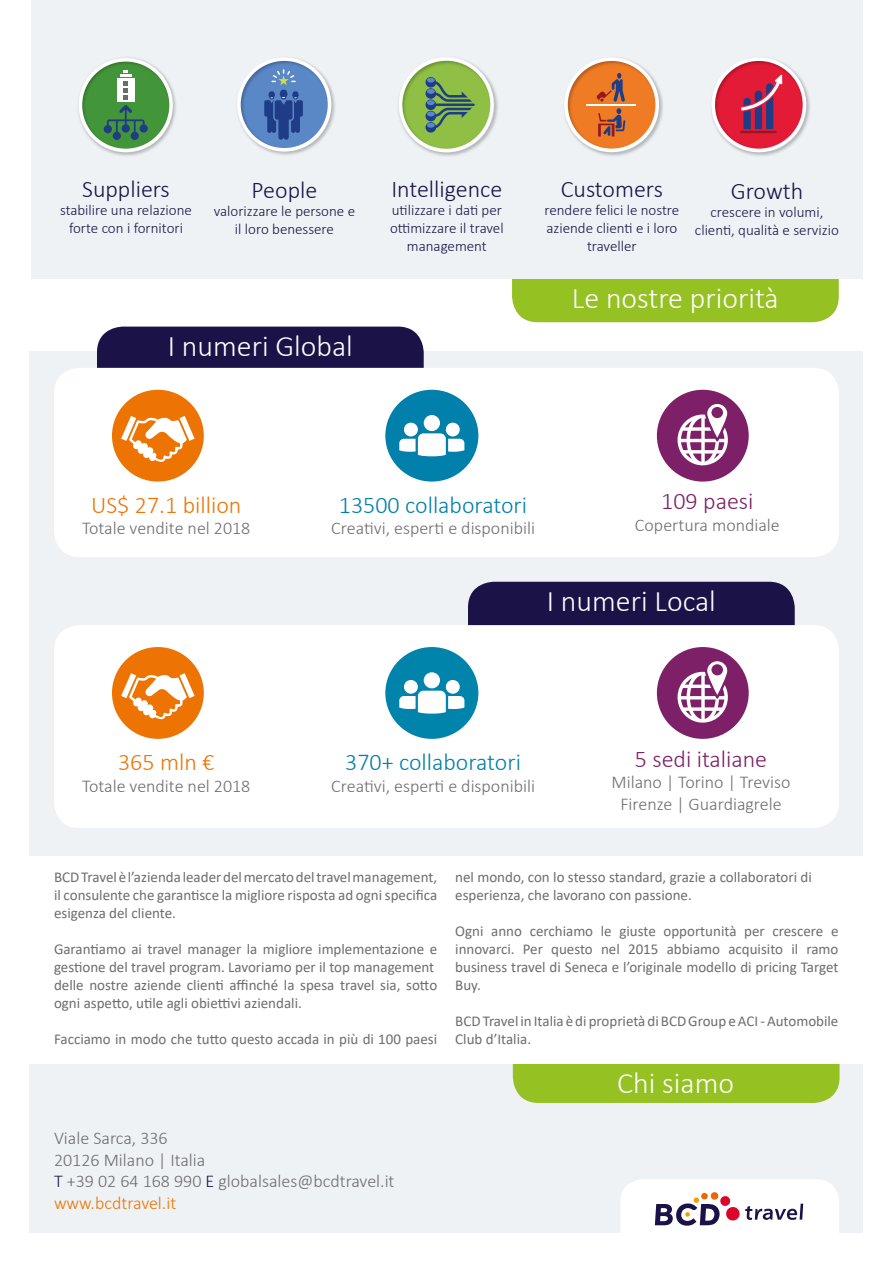
<style>
.page{position:relative;width:893px;height:1263px;background:#fff}
.page>*{position:absolute;margin:0;border:0;box-sizing:border-box;transform-origin:0 0}
.t1{font:300 30px "Calibri";color:#fff}
.t2{font:300 24px "Calibri";color:#1b1348}
.t3{font:300 24px "Calibri";color:#0080aa}
.t4{font:300 24px "Calibri";color:#ed7403}
.t5{font:300 24px "Calibri";color:#7d2067}
.t6{font:300 18px/21.6px "Calibri";color:#6f6c6f;text-align:center}
.t7{font:15px/18px "Calibri";color:#6f6c6f}
.t8{font:300 15px/18px "Calibri";color:#1b1348;text-align:center}
.s1{color:#1b1348}
.s2{color:#ed7403}
</style>
<div class="page">
<div style="left:30px;top:351px;width:833px;height:881px;background:#eef2f4"></div>
<div style="left:97px;top:327px;width:327px;height:223px;background:#1b1348;border-radius:26px"></div>
<div style="left:54px;top:368px;width:785px;height:189px;background:#fff;border-radius:26px"></div>
<div style="left:513px;top:872px;width:326px;height:231px;background:#95c123;border-radius:26px"></div>
<div style="left:0;top:857px;width:893px;height:207px;background:#fff"></div>
<div style="left:112px;top:390px;width:92px;height:92px;background:#ed7403;border-radius:50%"></div>
<svg style="left:121px;top:416px;width:74px;height:46px"></svg>
<div style="left:657px;top:390px;width:92px;height:92px;background:#7d2067;border-radius:50%"></div>
<div style="left:385px;top:390px;width:93px;height:92px;background:#0080aa;border-radius:50%"></div>
<div style="left:424px;top:415px;width:16px;height:16px;background:#fff;border-radius:50%"></div>
<div style="left:404px;top:423px;width:14px;height:13px;background:#fff;border-radius:50%"></div>
<div style="left:446px;top:423px;width:14px;height:13px;background:#fff;border-radius:50%"></div>
<svg style="left:399px;top:433px;width:65px;height:23px"></svg>
<svg style="left:677px;top:404px;width:51px;height:61px"></svg>
<div style="left:468px;top:582px;width:327px;height:230px;background:#1b1348;border-radius:26px"></div>
<div style="left:54px;top:625px;width:785px;height:203px;background:#fff;border-radius:26px"></div>
<div style="left:512px;top:92px;width:327px;height:230px;background:#95c123;border-radius:26px"></div>
<div style="left:112px;top:647px;width:92px;height:92px;background:#ed7403;border-radius:50%"></div>
<svg style="left:121px;top:673px;width:74px;height:47px"></svg>
<div style="left:657px;top:647px;width:92px;height:92px;background:#7d2067;border-radius:50%"></div>
<div style="left:385px;top:647px;width:93px;height:92px;background:#0184ab;border-radius:50%"></div>
<div style="left:424px;top:672px;width:16px;height:16px;background:#fff;border-radius:50%"></div>
<div style="left:404px;top:680px;width:14px;height:14px;background:#fff;border-radius:50%"></div>
<div style="left:446px;top:680px;width:14px;height:14px;background:#fff;border-radius:50%"></div>
<svg style="left:399px;top:691px;width:65px;height:23px"></svg>
<svg style="left:677px;top:661px;width:51px;height:62px"></svg>
<div style="left:31px;top:0;width:831px;height:278px;background:#eef2f4"></div>
<img style="left:742px;top:88px;width:68px;height:68px">
<svg style="left:711px;top:58px;width:95px;height:94px"></svg>
<img style="left:595px;top:88px;width:68px;height:68px">
<svg style="left:564px;top:58px;width:95px;height:94px"></svg>
<img style="left:398px;top:88px;width:100px;height:68px">
<svg style="left:399px;top:57px;width:95px;height:95px"></svg>
<div style="left:427px;top:123px;width:8px;height:5px;background:#5a88c6;border-radius:50%"></div>
<div style="left:427px;top:89px;width:8px;height:5px;background:#5a88c6;border-radius:50%"></div>
<div style="left:427px;top:78px;width:8px;height:5px;background:#5a88c6;border-radius:50%"></div>
<div style="left:427px;top:111px;width:8px;height:5px;background:#5a88c6;border-radius:50%"></div>
<div style="left:427px;top:100px;width:8px;height:5px;background:#5a88c6;border-radius:50%"></div>
<img style="left:270px;top:88px;width:65px;height:67px">
<svg style="left:237px;top:58px;width:94px;height:94px"></svg>
<img style="left:78px;top:57px;width:98px;height:99px">
<svg style="left:79px;top:58px;width:94px;height:94px"></svg>
<svg style="left:621px;top:1179px;width:218px;height:53px;background:#e8e2e7"></svg>
<h2 class="t2" style="left:82px;top:174px;width:89px">Suppliers</h2>
<p class="t8" style="left:60px;top:201px;width:133px">stabilire una relazione forte con i fornitori</p>
<h2 class="t2" style="left:252px;top:175px;width:67px">People</h2>
<p class="t8" style="left:214px;top:202px;width:143px">valorizzare le persone e il loro benessere</p>
<h1 class="t1" style="left:168px;top:328px;width:187px">I numeri Global</h1>
<h2 class="t2" style="left:391px;top:174px;width:112px">Intelligence</h2>
<p class="t8" style="left:390px;top:201px;width:115px">utilizzare i dati per ottimizzare il travel management</p>
<h2 class="t2" style="left:561px;top:174px;width:104px">Customers</h2>
<p class="t8" style="left:544px;top:201px;width:136px">rendere felici le nostre aziende clienti e i loro traveller</p>
<h2 class="t2" style="left:731px;top:176px;width:74px">Growth</h2>
<p class="t8" style="left:695px;top:203px;width:145px">crescere in volumi, clienti, qualità e servizio</p>
<h1 class="t1" style="left:572px;top:280px;width:208px">Le nostre priorità</h1>
<h2 class="t4" style="left:91px;top:490px;width:152px">US$ 27.1 billion</h2>
<p class="t6" style="left:82px;top:517px;width:170px">Totale vendite nel 2018</p>
<h2 class="t3" style="left:339px;top:490px;width:190px">13500 collaboratori</h2>
<p class="t6" style="left:331px;top:517px;width:205px">Creativi, esperti e disponibili</p>
<h2 class="t5" style="left:661px;top:486px;width:94px">109 paesi</h2>
<p class="t6" style="left:635px;top:514px;width:146px">Copertura mondiale</p>
<h1 class="t1" style="left:547px;top:583px;width:171px">I numeri Local</h1>
<h2 class="t4" style="left:118px;top:747px;width:98px">365 mln €</h2>
<p class="t6" style="left:82px;top:774px;width:170px">Totale vendite nel 2018</p>
<h2 class="t3" style="left:345px;top:747px;width:177px">370+ collaboratori</h2>
<p class="t6" style="left:331px;top:774px;width:205px">Creativi, esperti e disponibili</p>
<h2 class="t5" style="left:635px;top:744px;width:134px">5 sedi italiane</h2>
<p class="t6" style="left:612px;top:771px;width:180px">Milano | Torino | Treviso<br>Firenze | Guardiagrele</p>
<p class="t7" style="left:54px;top:868px;width:385px;text-align:justify">BCD Travel è l’azienda leader del mercato del travel management, il consulente che garantisce la migliore risposta ad ogni specifica esigenza del cliente.</p>
<p class="t7" style="left:54px;top:940px;width:385px">Garantiamo ai travel manager la migliore implementazione e gestione del travel program. Lavoriamo per il top management delle nostre aziende clienti affinché la spesa travel sia, sotto ogni aspetto, utile agli obiettivi aziendali.</p>
<p class="t7" style="left:54px;top:1030px;width:385px">Facciamo in modo che tutto questo accada in più di 100 paesi</p>
<p class="t6" style="left:54px;top:1127px;width:342px;text-align:left">Viale Sarca, 336<br>20126 Milano | Italia<br><span class="s1">T</span> +39 02 64 168 990 <span class="s1">E</span> globalsales@bcdtravel.it <span class="s2">www.bcdtravel.it</span></p>
<p class="t7" style="left:455px;top:868px;width:358px">nel mondo, con lo stesso standard, grazie a collaboratori di esperienza, che lavorano con passione.</p>
<p class="t7" style="left:455px;top:922px;width:385px;text-align:justify">Ogni anno cerchiamo le giuste opportunità per crescere e innovarci. Per questo nel 2015 abbiamo acquisito il ramo business travel di Seneca e l’originale modello di pricing Target Buy.</p>
<p class="t7" style="left:455px;top:1012px;width:385px">BCD Travel in Italia è di proprietà di BCD Group e ACI - Automobile<br>Club d’Italia.</p>
<h1 class="t1" style="left:617px;top:1064px;width:118px">Chi siamo</h1>
</div>
